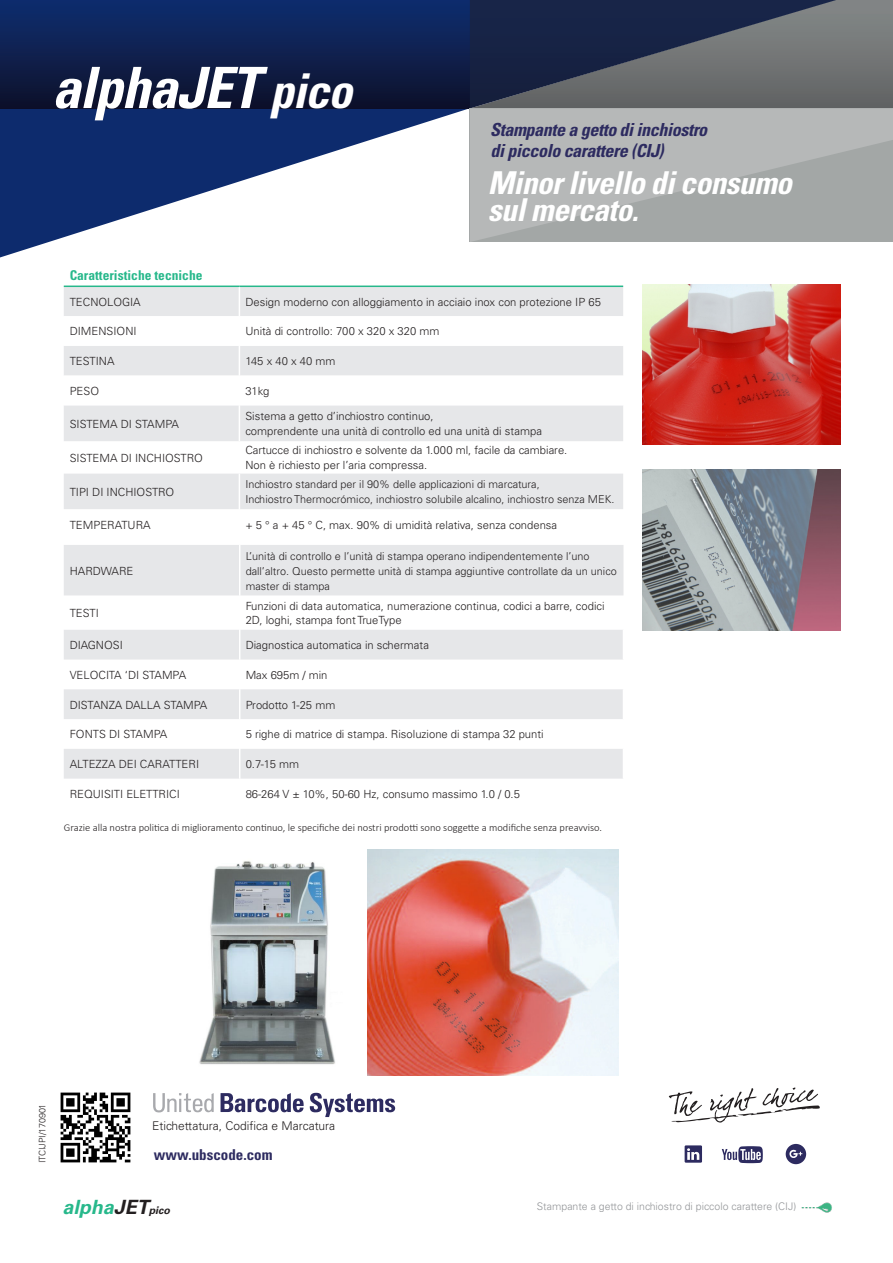
<style>
.page{position:relative;width:893px;height:1263px;background:#fff}
.page>*{position:absolute;margin:0;border:0;box-sizing:border-box;transform-origin:0 0}
.t1{font:italic 700 condensed 57px "Univers";letter-spacing:-.02em;color:#fff}
.t2{font:italic 700 condensed 31.5px "Univers";letter-spacing:-.02em;color:#fff}
.t3{font:italic 700 19.65px "Univers";color:#27b88b}
.t4{font:italic 700 condensed 18px "Univers";letter-spacing:-.02em;color:#2d2b60}
.t5{font:700 condensed 15px "Univers";color:#2d2b60}
.t6{font:700 condensed 13.5px "Univers";color:#27b88b}
.t7{font:300 12px "Univers";color:#231f20}
.t8{font:300 11.25px/13.5px "Univers";color:#231f20}
.t9{font:300 10.8px/15px "Univers";color:#231f20}
.t10{font:300 10.5px "Calibri";color:#231f20}
.t11{font:300 10.5px "Univers";color:#939598}
.t12{font:300 9px "Univers";color:#231f20}
.s1{font-size:48px}
.s2{color:#231f20}
.s3{font-size:10.5px;color:#231f20}
</style>
<div class="page">
<img style="left:60px;top:1092px;width:71px;height:71px">
<svg style="left:310px;top:1093px;width:85px;height:24px"></svg>
<svg style="left:221px;top:1093px;width:83px;height:20px"></svg>
<svg style="left:153px;top:1093px;width:61px;height:20px"></svg>
<svg style="left:669px;top:1087px;width:151px;height:36px"></svg>
<svg style="left:685px;top:1145px;width:17px;height:18px"></svg>
<svg style="left:722px;top:1146px;width:41px;height:17px"></svg>
<div style="left:786px;top:1144px;width:20px;height:20px;background:#2d2b60;border-radius:50%"></div>
<svg style="left:789px;top:1149px;width:13px;height:9px"></svg>
<img style="left:801px;top:1202px;width:31px;height:11px">
<img style="left:642px;top:284px;width:199px;height:161px">
<img style="left:642px;top:470px;width:199px;height:160px">
<img style="left:199px;top:861px;width:136px;height:203px">
<img style="left:368px;top:849px;width:250px;height:227px">
<svg style="left:64px;top:287px;width:559px;height:222px;fill:#e6e7e9"></svg>
<svg style="left:64px;top:316px;width:559px;height:89px"></svg>
<svg style="left:239px;top:287px;width:1px;height:29px"></svg>
<hr style="left:239px;top:316px;width:1px;height:30px;background:#fff">
<hr style="left:239px;top:346px;width:1px;height:30px;background:#fff">
<svg style="left:239px;top:376px;width:1px;height:29px"></svg>
<hr style="left:239px;top:405px;width:1px;height:36px;background:#fff">
<hr style="left:239px;top:474px;width:1px;height:35px;background:#fff">
<hr style="left:64px;top:286px;width:175px;height:1px;background:#27b88b">
<hr style="left:239px;top:286px;width:384px;height:1px;background:#27b88b">
<svg style="left:64px;top:545px;width:559px;height:234px;fill:#e6e7e9"></svg>
<svg style="left:239px;top:630px;width:1px;height:29px"></svg>
<hr style="left:239px;top:689px;width:1px;height:30px;background:#fff">
<hr style="left:239px;top:545px;width:1px;height:50px;background:#fff">
<hr style="left:239px;top:595px;width:1px;height:35px;background:#fff">
<hr style="left:239px;top:659px;width:1px;height:30px;background:#fff">
<hr style="left:239px;top:719px;width:1px;height:30px;background:#fff">
<hr style="left:239px;top:749px;width:1px;height:30px;background:#fff">
<svg style="left:0;top:108px;width:470px;height:149px"></svg>
<div style="left:0;top:0;width:470px;height:108px;background:linear-gradient(to bottom,#0e2e70,#0e112b)"></div>
<svg style="left:836px;top:0;width:57px;height:108px;background:#727576"></svg>
<svg style="left:470px;top:0;width:366px;height:108px;background:#41495a"></svg>
<svg style="left:470px;top:108px;width:423px;height:134px;background:#aeb1b1"></svg>
<p class="t1" style="left:52px;top:53px;width:302px">alphaJET <span class="s1">pico</span></p>
<p class="t4" style="left:490px;top:118px;width:219px">Stampante a getto di inchiostro</p>
<p class="t4" style="left:491px;top:139px;width:175px">di piccolo carattere (CIJ)</p>
<p class="t2" style="left:488px;top:164px;width:305px">Minor livello di consumo</p>
<p class="t2" style="left:488px;top:190px;width:152px">sul mercato.</p>
<p class="t6" style="left:70px;top:267px;width:134px">Caratteristiche tecniche</p>
<p class="t8" style="left:70px;top:295px;width:73px">TECNOLOGIA</p>
<p class="t8" style="left:245px;top:295px;width:357px">Design moderno con alloggiamento in acciaio inox con protezione IP 65</p>
<p class="t8" style="left:70px;top:325px;width:68px">DIMENSIONI</p>
<p class="t8" style="left:245px;top:325px;width:196px">Unità di controllo: 700 x 320 x 320 mm</p>
<p class="t8" style="left:70px;top:354px;width:46px">TESTINA</p>
<p class="t8" style="left:245px;top:354px;width:92px">145 x 40 x 40 mm</p>
<p class="t8" style="left:70px;top:384px;width:31px">PESO</p>
<p class="t8" style="left:245px;top:384px;width:26px">31kg</p>
<p class="t8" style="left:70px;top:417px;width:111px">SISTEMA DI STAMPA</p>
<p class="t8" style="left:245px;top:409px;width:190px">Sistema a getto d’inchiostro continuo,</p>
<p class="t8" style="left:245px;top:424px;width:298px">comprendente una unità di controllo ed una unità di stampa</p>
<p class="t8" style="left:70px;top:451px;width:135px">SISTEMA DI INCHIOSTRO</p>
<p class="t8" style="left:70px;top:485px;width:106px">TIPI DI INCHIOSTRO</p>
<p class="t8" style="left:245px;top:444px;width:324px">Cartucce di inchiostro e solvente da 1.000 ml, facile da cambiare.</p>
<p class="t8" style="left:245px;top:459px;width:183px">Non è richiesto per l’aria compressa.</p>
<p class="t9" style="left:245px;top:477px;width:296px">Inchiostro standard per il 90% delle applicazioni di marcatura,</p>
<p class="t9" style="left:245px;top:492px;width:371px">Inchiostro Thermocrómico, inchiostro solubile alcalino, inchiostro senza MEK.</p>
<p class="t8" style="left:70px;top:518px;width:83px">TEMPERATURA</p>
<p class="t8" style="left:245px;top:518px;width:313px">+ 5 ° a + 45 ° C, max. 90% di umidità relativa, senza condensa</p>
<p class="t8" style="left:70px;top:564px;width:65px">HARDWARE</p>
<p class="t9" style="left:246px;top:548px;width:373px">L’unità di controllo e l’unità di stampa operano indipendentemente l’uno dall’altro. Questo permette unità di stampa aggiuntive controllate da un unico master di stampa</p>
<p class="t8" style="left:70px;top:606px;width:31px">TESTI</p>
<p class="t8" style="left:246px;top:600px;width:360px">Funzioni di data automatica, numerazione continua, codici a barre, codici<br>2D, loghi, stampa font TrueType</p>
<p class="t8" style="left:70px;top:638px;width:55px">DIAGNOSI</p>
<p class="t8" style="left:246px;top:638px;width:185px">Diagnostica automatica in schermata</p>
<p class="t8" style="left:70px;top:668px;width:118px">VELOCITA ‘DI STAMPA</p>
<p class="t8" style="left:246px;top:668px;width:83px">Max 695m / min</p>
<p class="t8" style="left:70px;top:698px;width:139px">DISTANZA DALLA STAMPA</p>
<p class="t8" style="left:246px;top:698px;width:91px">Prodotto 1-25 mm</p>
<p class="t8" style="left:70px;top:728px;width:99px">FONTS DI STAMPA</p>
<p class="t8" style="left:246px;top:728px;width:300px">5 righe di matrice di stampa. Risoluzione di stampa 32 punti</p>
<p class="t8" style="left:70px;top:757px;width:131px">ALTEZZA DEI CARATTERI</p>
<p class="t8" style="left:246px;top:757px;width:55px">0.7-15 mm</p>
<p class="t8" style="left:70px;top:787px;width:112px">REQUISITI ELETTRICI</p>
<p class="t8" style="left:246px;top:787px;width:276px">86-264 V ± 10%, 50-60 Hz, consumo massimo 1.0 / 0.5</p>
<p class="t10" style="left:64px;top:821px;width:540px">Grazie alla nostra politica di miglioramento continuo, le specifiche dei nostri prodotti sono soggette a modifiche senza preavviso.</p>
<p class="t12" style="left:37px;top:1163px;width:61px;rotate:-90deg">ITCIJPI/170901</p>
<p class="t7" style="left:152px;top:1118px;width:185px">Etichettatura, Codifica e Marcatura</p>
<p class="t5" style="left:154px;top:1146px;width:120px">www.ubscode.com</p>
<h3 class="t3" style="left:63px;top:1195px;width:109px">alpha<span class="s2">JET</span><span class="s3">pico</span></h3>
<p class="t11" style="left:537px;top:1199px;width:261px">Stampante a getto di inchiostro di piccolo carattere (CIJ)</p>
</div>
